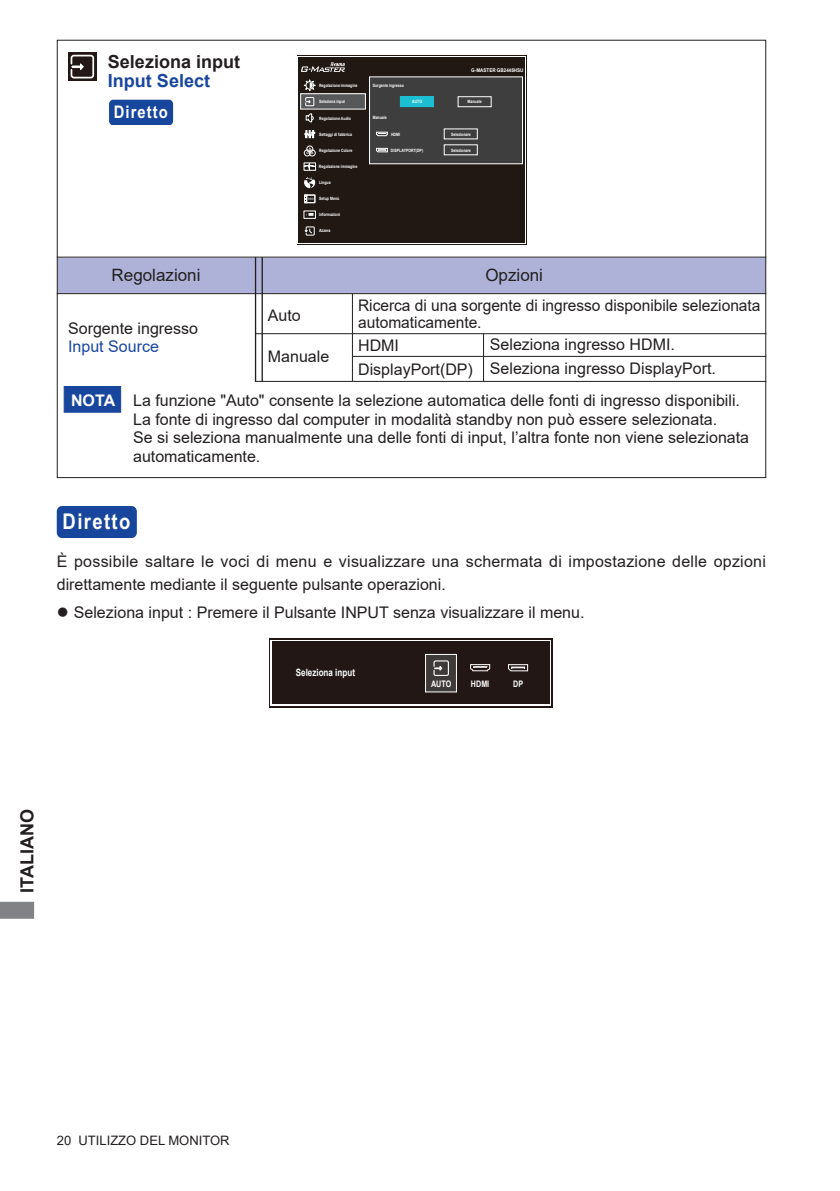
<style>
.page{position:relative;width:840px;height:1191px;background:#fff}
.page>*{position:absolute;margin:0;border:0;box-sizing:border-box;transform-origin:0 0}
.t1{font:700 21.6px "Arial";letter-spacing:.075em;color:#fff;scale:.85 1}
.t2{font:700 18px "Arial";color:#231f20}
.t3{font:700 18px "Arial";color:#18469d}
.t4{font:700 17.4px "Arial";letter-spacing:.075em;color:#fff;scale:.85 1}
.t5{font:17px "Arial";color:#231f20}
.t6{font:16px/18.4px "Arial";color:#231f20}
.t7{font:16px "Arial";color:#18469d}
.t8{font:700 16px "Arial";color:#fff}
.t9{font:13px "Arial";color:#231f20}
.t10{font:700 10px "Arial";color:#fff;scale:.8 1}
.t11{font:700 9px "Arial";color:#fff;scale:.8 1}
.t12{font:700 5px "Arial";color:#fff;scale:.9 1}
.t13{font:700 4.4px "Arial";color:#fff;scale:.8 1}
</style>
<div class="page">
<svg style="left:0;top:901px;width:34px;height:17px"></svg>
<div style="left:64px;top:386px;width:57px;height:26px;background:#18469d;border:1px solid #18469d"></div>
<div style="left:57px;top:258px;width:708px;height:35px;background:#aeb2d8"></div>
<hr style="left:57px;top:257px;width:708px;height:1px;background:#231f20">
<hr style="left:255px;top:257px;width:1px;height:125px;background:#231f20">
<hr style="left:261px;top:257px;width:2px;height:125px;background:#231f20">
<hr style="left:57px;top:293px;width:708px;height:1px;background:#231f20">
<hr style="left:352px;top:293px;width:1px;height:88px;background:#231f20">
<hr style="left:352px;top:356px;width:413px;height:1px;background:#231f20">
<hr style="left:255px;top:381px;width:510px;height:1px;background:#231f20">
<hr style="left:255px;top:333px;width:510px;height:1px;background:#231f20">
<hr style="left:483px;top:334px;width:1px;height:47px;background:#231f20">
<div style="left:110px;top:101px;width:62px;height:23px;background:#18469d;border-radius:3px"></div>
<div style="left:109px;top:100px;width:64px;height:25px;border:2px solid #18469d;border-radius:3px"></div>
<div style="left:58px;top:507px;width:78px;height:30px;background:#18469d;border-radius:4px"></div>
<div style="left:57px;top:506px;width:80px;height:32px;border:2px solid #18469d;border-radius:4px"></div>
<div style="left:269px;top:638px;width:283px;height:70px;background:#221714"></div>
<div style="left:270px;top:640px;width:280px;height:66px;background:#fff"></div>
<div style="left:272px;top:641px;width:277px;height:63px;background:#221714"></div>
<div style="left:425px;top:654px;width:31px;height:38px;background:#3e3a39"></div>
<div style="left:425px;top:654px;width:31px;height:38px;border:1px solid #fff"></div>
<div style="left:433px;top:660px;width:15px;height:16px;border:1px solid #fff;border-radius:2px"></div>
<svg style="left:434px;top:666px;width:8px;height:4px"></svg>
<svg style="left:508px;top:664px;width:20px;height:7px"></svg>
<svg style="left:470px;top:664px;width:20px;height:8px"></svg>
<svg style="left:68px;top:52px;width:29px;height:29px"></svg>
<div style="left:71px;top:55px;width:23px;height:23px;border:2px solid #fff;border-radius:2px"></div>
<svg style="left:73px;top:63px;width:11px;height:7px"></svg>
<div style="left:298px;top:57px;width:226px;height:185px;background:#211814"></div>
<div style="left:300px;top:94px;width:65px;height:15px;background:#57585a"></div>
<div style="left:300px;top:93px;width:65px;height:16px;border:1px solid #fff"></div>
<div style="left:369px;top:77px;width:153px;height:87px;background:#3e3e3f"></div>
<div style="left:369px;top:77px;width:153px;height:87px;border:1px solid #fff"></div>
<svg style="left:304px;top:80px;width:11px;height:11px"></svg>
<div style="left:303px;top:163px;width:13px;height:8px;border:1px solid #fff"></div>
<svg style="left:303px;top:163px;width:12px;height:7px"></svg>
<div style="left:306px;top:146px;width:7px;height:6px;border:1px solid #fff;border-radius:50%"></div>
<svg style="left:304px;top:148px;width:11px;height:8px"></svg>
<svg style="left:304px;top:177px;width:11px;height:11px"></svg>
<div style="left:305px;top:227px;width:9px;height:8px;border:1px solid #fff"></div>
<svg style="left:305px;top:228px;width:7px;height:6px"></svg>
<div style="left:305px;top:97px;width:9px;height:9px;border:1px solid #fff"></div>
<svg style="left:305px;top:113px;width:9px;height:9px"></svg>
<div style="left:304px;top:194px;width:11px;height:9px;border:1px solid #fff"></div>
<svg style="left:304px;top:195px;width:9px;height:8px"></svg>
<div style="left:303px;top:211px;width:12px;height:8px;border:1px solid #fff"></div>
<svg style="left:306px;top:213px;width:7px;height:3px"></svg>
<svg style="left:304px;top:130px;width:11px;height:8px"></svg>
<svg style="left:301px;top:62px;width:44px;height:10px"></svg>
<svg style="left:376px;top:132px;width:11px;height:4px"></svg>
<svg style="left:376px;top:148px;width:11px;height:4px"></svg>
<div style="left:400px;top:97px;width:33px;height:10px;background:#1cbed2"></div>
<div style="left:400px;top:96px;width:33px;height:11px;border:1px solid #1cbed2"></div>
<div style="left:457px;top:96px;width:34px;height:11px;border:1px solid #fff"></div>
<p class="t2" style="left:108px;top:49px;width:134px">Seleziona input</p>
<p class="t3" style="left:108px;top:68px;width:104px">Input Select</p>
<p class="t4" style="left:114px;top:101px;width:65px">Diretto</p>
<p class="t13" style="left:319px;top:82px;width:50px">Regolazione immagine</p>
<p class="t13" style="left:319px;top:99px;width:34px">Seleziona input</p>
<p class="t13" style="left:319px;top:115px;width:41px">Regolazione Audio</p>
<p class="t13" style="left:319px;top:131px;width:43px">Settaggi di fabbrica</p>
<p class="t13" style="left:319px;top:147px;width:43px">Regolazione Colore</p>
<p class="t13" style="left:319px;top:179px;width:16px">Lingua</p>
<p class="t13" style="left:319px;top:163px;width:50px">Regolazione immagine</p>
<p class="t13" style="left:319px;top:196px;width:27px">Setup Menù</p>
<p class="t13" style="left:319px;top:212px;width:28px">Informazioni</p>
<p class="t13" style="left:319px;top:228px;width:16px">Azzera</p>
<p class="t12" style="left:471px;top:66px;width:60px">G-MASTER GB2445HSU</p>
<p class="t13" style="left:372px;top:82px;width:40px">Sorgente ingresso</p>
<p class="t13" style="left:372px;top:115px;width:19px">Manuale</p>
<p class="t13" style="left:412px;top:99px;width:14px">AUTO</p>
<p class="t13" style="left:467px;top:99px;width:19px">Manuale</p>
<p class="t13" style="left:451px;top:131px;width:26px">Selezionare</p>
<p class="t13" style="left:391px;top:131px;width:13px">HDMI</p>
<p class="t13" style="left:391px;top:147px;width:42px">DISPLAYPORT(DP)</p>
<p class="t13" style="left:451px;top:147px;width:26px">Selezionare</p>
<p class="t5" style="left:112px;top:263px;width:90px">Regolazioni</p>
<p class="t5" style="left:485px;top:263px;width:59px">Opzioni</p>
<p class="t6" style="left:358px;top:296px;width:403px;line-height:17px">Ricerca di una sorgente di ingresso disponibile selezionata automaticamente.</p>
<p class="t6" style="left:268px;top:306px;width:34px">Auto</p>
<p class="t6" style="left:68px;top:319px;width:131px">Sorgente ingresso</p>
<p class="t7" style="left:68px;top:336px;width:92px">Input Source</p>
<p class="t8" style="left:71px;top:389px;width:46px">NOTA</p>
<p class="t6" style="left:489px;top:332px;width:227px;line-height:24.4px">Seleziona ingresso HDMI.<br>Seleziona ingresso DisplayPort.</p>
<p class="t6" style="left:358px;top:333px;width:116px;line-height:23.8px">HDMI<br>DisplayPort(DP)</p>
<p class="t6" style="left:268px;top:346px;width:63px">Manuale</p>
<p class="t6" style="left:133px;top:391px;width:617px">La funzione "Auto" consente la selezione automatica delle fonti di ingresso disponibili.<br>La fonte di ingresso dal computer in modalità standby non può essere selezionata.<br>Se si seleziona manualmente una delle fonti di input, l’altra fonte non viene selezionata automaticamente.</p>
<h1 class="t1" style="left:63px;top:507px;width:81px">Diretto</h1>
<p class="t6" style="left:57px;top:550px;width:710px;line-height:22.6px">È possibile saltare le voci di menu e visualizzare una schermata di impostazione delle opzioni direttamente mediante il seguente pulsante operazioni.</p>
<p class="t6" style="left:57px;top:603px;width:529px">● Seleziona input : Premere il Pulsante INPUT senza visualizzare il menu.</p>
<p class="t10" style="left:295px;top:665px;width:75px">Seleziona input</p>
<p class="t11" style="left:431px;top:677px;width:27px">AUTO</p>
<p class="t11" style="left:470px;top:677px;width:24px">HDMI</p>
<p class="t11" style="left:513px;top:678px;width:14px">DP</p>
<p class="t2" style="left:14px;top:892px;width:85px;rotate:-90deg">ITALIANO</p>
<p class="t9" style="left:57px;top:1131px;width:174px">20 UTILIZZO DEL MONITOR</p>
</div>
